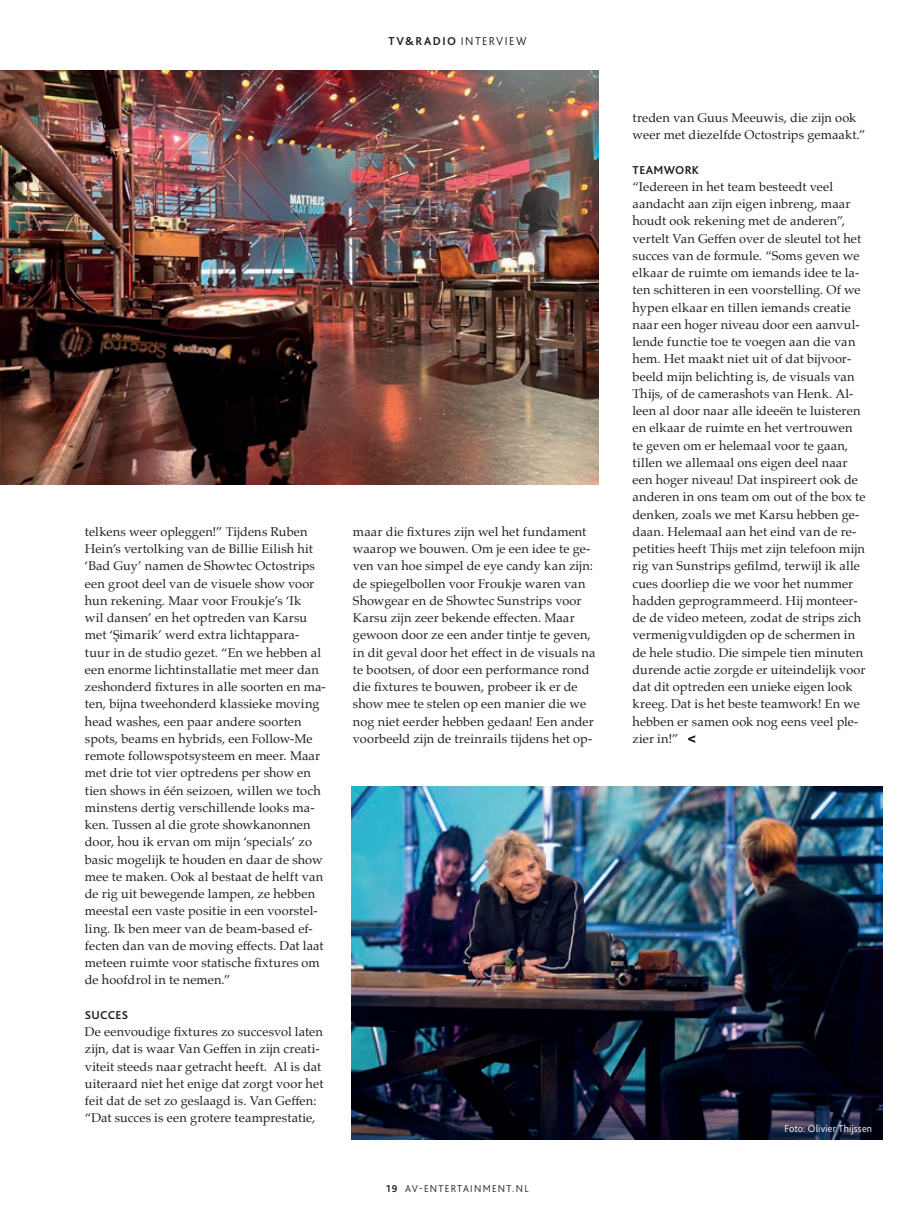
<style>
.page{position:relative;width:915px;height:1212px;background:#fff}
.page>*{position:absolute;margin:0;border:0;box-sizing:border-box;transform-origin:0 0}
.t1{font:12.75px/17.2px "Palatino";letter-spacing:.01em;color:#231f20}
.t2{font:300 12px "Bliss 2";letter-spacing:.12em;color:#231f20}
.t3{font:700 12px "Bliss 2";letter-spacing:.025em;color:#231f20}
.t4{font:300 10.5px "Bliss 2";letter-spacing:.125em;color:#231f20}
.t5{font:300 10.5px "Bliss 2";letter-spacing:.015em;color:#fff}
.s1{font-weight:700}
</style>
<div class="page">
<svg style="left:688px;top:735px;width:7px;height:8px"></svg>
<img style="left:0;top:71px;width:598px;height:413px">
<img style="left:352px;top:786px;width:529px;height:353px">
<p class="t2" style="left:388px;top:33px;width:139px"><span class="s1">TV&amp;RADIO</span> INTERVIEW</p>
<p class="t1" style="left:85px;top:523px;width:242px">telkens weer opleggen!” Tijdens Ruben Hein’s vertolking van de Billie Eilish hit ‘Bad Guy’ namen de Showtec Octostrips een groot deel van de visuele show voor hun rekening. Maar voor Froukje’s ‘Ik<br>wil dansen’ en het optreden van Karsu met ‘Şimarik’ werd extra lichtappara&shy;tuur in de studio gezet. “En we hebben al een enorme lichtinstallatie met meer dan zeshonderd fixtures in alle soorten en ma&shy;ten, bijna tweehonderd klassieke moving head washes, een paar andere soorten spots, beams en hybrids, een Follow-Me remote followspotsysteem en meer. Maar met drie tot vier optredens per show en tien shows in één seizoen, willen we toch minstens dertig verschillende looks ma&shy;ken. Tussen al die grote showkanonnen door, hou ik ervan om mijn ‘specials’ zo basic mogelijk te houden en daar de show mee te maken. Ook al bestaat de helft van de rig uit bewegende lampen, ze hebben meestal een vaste positie in een voorstel&shy;ling. Ik ben meer van de beam-based ef&shy;fecten dan van de moving effects. Dat laat meteen ruimte voor statische fixtures om de hoofdrol in te nemen.”</p>
<p class="t3" style="left:85px;top:1007px;width:45px">SUCCES</p>
<p class="t1" style="left:85px;top:1023px;width:240px">De eenvoudige fixtures zo succesvol laten zijn, dat is waar Van Geffen in zijn creati&shy;viteit steeds naar getracht heeft. Al is dat uiteraard niet het enige dat zorgt voor het feit dat de set zo geslaagd is. Van Geffen: “Dat succes is een grotere teamprestatie,</p>
<p class="t1" style="left:353px;top:523px;width:244px">maar die fixtures zijn wel het fundament waarop we bouwen. Om je een idee te ge&shy;ven van hoe simpel de eye candy kan zijn: de spiegelbollen voor Froukje waren van Showgear en de Showtec Sunstrips voor Karsu zijn zeer bekende effecten. Maar gewoon door ze een ander tintje te geven, in dit geval door het effect in de visuals na te bootsen, of door een performance rond die fixtures te bouwen, probeer ik er de show mee te stelen op een manier die we nog niet eerder hebben gedaan! Een ander voorbeeld zijn de treinrails tijdens het op-</p>
<p class="t4" style="left:386px;top:1182px;width:144px"><span class="s1">19</span> AV-ENTERTAINMENT.NL</p>
<p class="t1" style="left:632px;top:109px;width:234px">treden van Guus Meeuwis, die zijn ook weer met diezelfde Octostrips gemaakt.”</p>
<p class="t3" style="left:632px;top:162px;width:68px">TEAMWORK</p>
<p class="t1" style="left:632px;top:178px;width:234px">“Iedereen in het team besteedt veel aandacht aan zijn eigen inbreng, maar houdt ook rekening met de anderen”, vertelt Van Geffen over de sleutel tot het succes van de formule. “Soms geven we elkaar de ruimte om iemands idee te la&shy;ten schitteren in een voorstelling. Of we hypen elkaar en tillen iemands creatie naar een hoger niveau door een aanvul&shy;lende functie toe te voegen aan die van hem. Het maakt niet uit of dat bijvoor&shy;beeld mijn belichting is, de visuals van Thijs, of de camerashots van Henk. Al&shy;leen al door naar alle ideeën te luisteren en elkaar de ruimte en het vertrouwen te geven om er helemaal voor te gaan, tillen we allemaal ons eigen deel naar een hoger niveau! Dat inspireert ook de anderen in ons team om out of the box te denken, zoals we met Karsu hebben ge&shy;daan. Helemaal aan het eind van de re&shy;petities heeft Thijs met zijn telefoon mijn rig van Sunstrips gefilmd, terwijl ik alle cues doorliep die we voor het nummer hadden geprogrammeerd. Hij monteer&shy;de de video meteen, zodat de strips zich vermenigvuldigden op de schermen in de hele studio. Die simpele tien minuten durende actie zorgde er uiteindelijk voor dat dit optreden een unieke eigen look kreeg. Dat is het beste teamwork! En we hebben er samen ook nog eens veel ple&shy;zier in!”</p>
<p class="t5" style="left:784px;top:1122px;width:89px">Foto: Olivier Thijssen</p>
</div>
